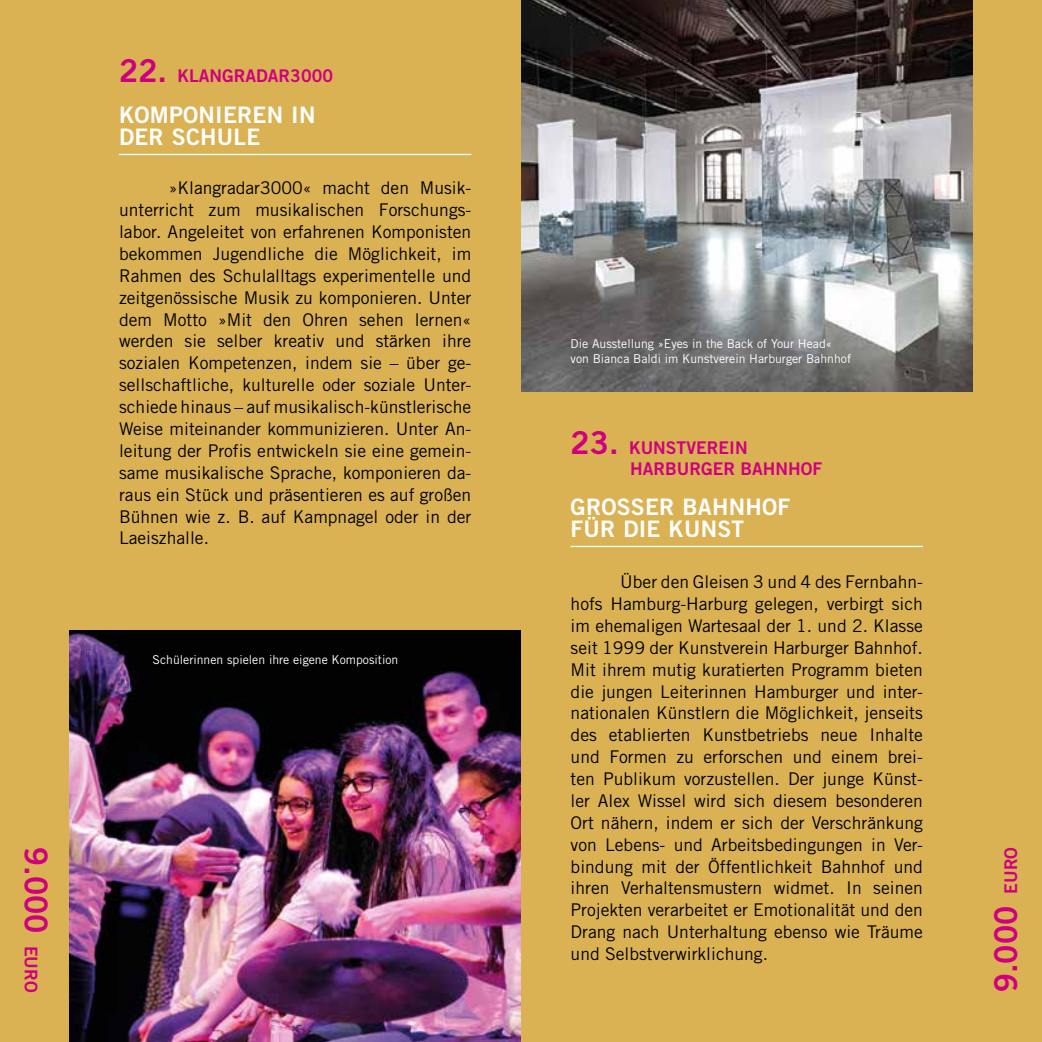
<style>
.page{position:relative;width:1042px;height:1042px;background:#fff}
.page>*{position:absolute;margin:0;border:0;box-sizing:border-box;transform-origin:0 0}
.t1{font:31.5px "Trade Gothic Bold Two";color:#cf007f}
.t2{font:22.75px/22.8px "Trade Gothic Bold Two";letter-spacing:.01em;color:#fff}
.t3{font:17.5px/21.9px "Trade Gothic";color:#000;text-align:justify}
.t4{font:17.5px/21px "Trade Gothic Bold Two";color:#cf007f}
.t5{font:12.25px/14.7px "Trade Gothic";color:#fff}
.s1{font-size:31.5px}
.s2{font-size:17.5px}
</style>
<div class="page">
<div style="left:521px;top:0;width:521px;height:1042px;background:#dab254"></div>
<div style="left:0;top:0;width:521px;height:1042px;background:#dab254"></div>
<img style="left:521px;top:0;width:451px;height:392px">
<img style="left:69px;top:630px;width:452px;height:412px">
<hr style="left:119px;top:154px;width:352px;height:1px;background:#fff">
<hr style="left:570px;top:546px;width:353px;height:1px;background:#fff">
<p class="t4" style="left:119px;top:65px;width:215px"><span class="s1">22.</span> KLANGRADAR3000</p>
<h2 class="t2" style="left:119px;top:103px;width:198px">KOMPONIEREN IN<br>DER SCHULE</h2>
<p class="t3" style="left:119px;top:177px;width:354px;text-indent:50px">»Klangradar3000« macht den Musik&shy;unterricht zum musikalischen Forschungs&shy;labor. Angeleitet von erfahrenen Komponisten bekommen Jugendliche die Möglichkeit, im Rahmen des Schulalltags experimentelle und zeitgenössische Musik zu komponieren. Unter dem Motto »Mit den Ohren sehen lernen« werden sie selber kreativ und stärken ihre sozialen Kompetenzen, indem sie – über ge&shy;sellschaftliche, kulturelle oder soziale Unter&shy;schiede hinaus – auf musikalisch-künstlerische Weise miteinander kommunizieren. Unter An&shy;leitung der Profis entwickeln sie eine gemein&shy;same musikalische Sprache, komponieren da&shy;raus ein Stück und präsentieren es auf großen Bühnen wie z. B. auf Kampnagel oder in der Laeiszhalle.</p>
<p class="t5" style="left:153px;top:652px;width:247px">Schülerinnen spielen ihre eigene Komposition</p>
<h1 class="t1" style="left:55px;top:847px;width:147px;rotate:90deg">9.000 <span class="s2">EURO</span></h1>
<p class="t5" style="left:570px;top:336px;width:282px">Die Ausstellung »Eyes in the Back of Your Head« von Bianca Baldi im Kunstverein Harburger Bahnhof</p>
<p class="t4" style="left:630px;top:437px;width:194px;text-indent:-59px"><span class="s1">23.</span> KUNSTVEREIN<br>HARBURGER BAHNHOF</p>
<h2 class="t2" style="left:570px;top:495px;width:221px">GROSSER BAHNHOF<br>FÜR DIE KUNST</h2>
<p class="t3" style="left:570px;top:571px;width:354px;text-indent:50px">Über den Gleisen 3 und 4 des Fernbahn&shy;hofs Hamburg-Harburg gelegen, verbirgt sich im ehemaligen Wartesaal der 1. und 2. Klasse seit 1999 der Kunstverein Harburger Bahnhof.<br>Mit ihrem mutig kuratierten Programm bieten die jungen Leiterinnen Hamburger und inter&shy;nationalen Künstlern die Möglichkeit, jenseits des etablierten Kunstbetriebs neue Inhalte und Formen zu erforschen und einem brei&shy;ten Publikum vorzustellen. Der junge Künst&shy;ler Alex Wissel wird sich diesem besonderen Ort nähern, indem er sich der Verschränkung von Lebens- und Arbeitsbedingungen in Ver&shy;bindung mit der Öffentlichkeit Bahnhof und ihren Verhaltensmustern widmet. In seinen Projekten verarbeitet er Emotionalität und den Drang nach Unterhaltung ebenso wie Träume und Selbstverwirklichung.</p>
<h1 class="t1" style="left:986px;top:992px;width:147px;rotate:-90deg">9.000 <span class="s2">EURO</span></h1>
</div>
